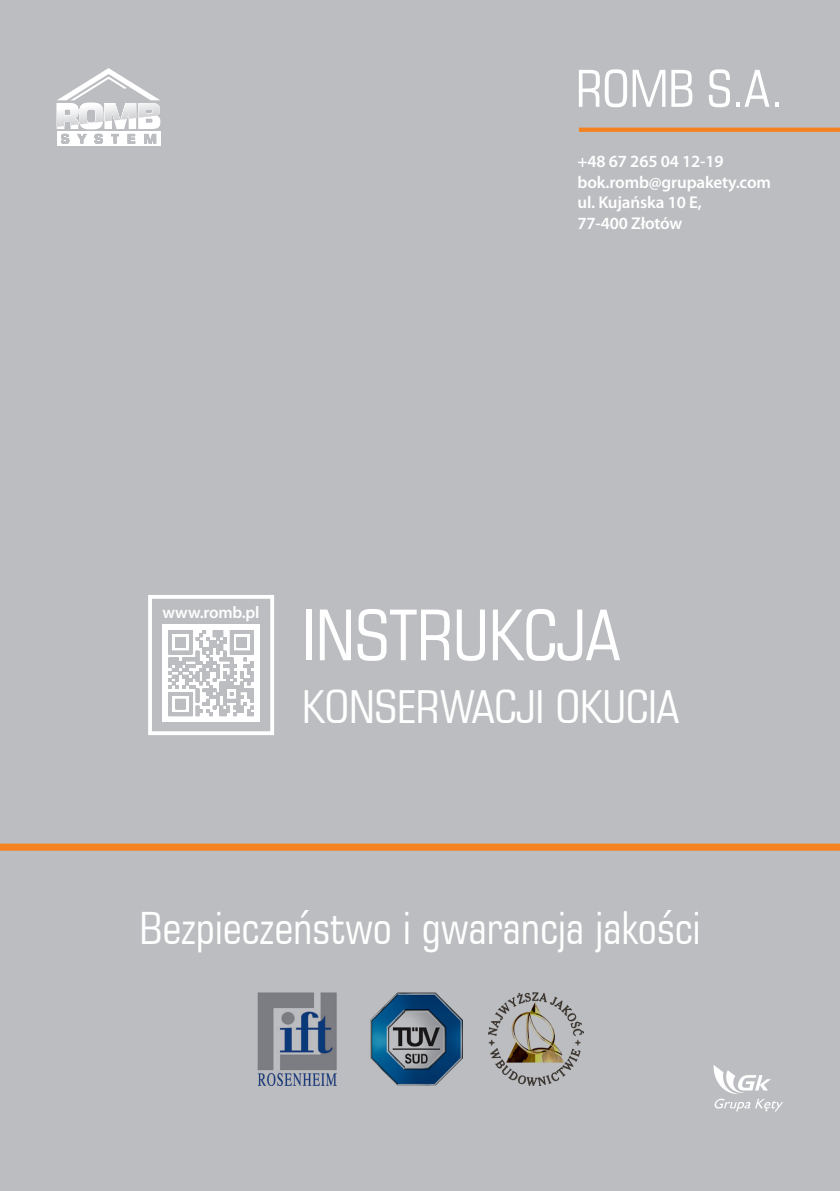
<style>
.page{position:relative;width:840px;height:1191px;background:#fff}
.page>*{position:absolute;margin:0;border:0;box-sizing:border-box;transform-origin:0 0}
.rodział{font:condensed 69.8px "Square 721 BT";letter-spacing:-.005em;color:#fff}
.t1{font:condensed 51px "Square 721 BT";color:#fff}
.rodział-2{font:condensed 45.6px "Square 721 BT";letter-spacing:-.005em;color:#fff}
.t2{font:condensed 44.6px "Square 721 BT";color:#fff}
.tekst_podstawowy{font:600 17.2px "Myriad Pro";letter-spacing:-.01em;color:#fff}
.tekst_podstawowy-2{font:600 16.8px "Myriad Pro";letter-spacing:-.01em;color:#fff}
</style>
<div class="page">
<div style="left:0;top:0;width:839px;height:1191px;background:#bcbdc0"></div>
<div style="left:0;top:843px;width:839px;height:7px;background:#f58220"></div>
<svg style="left:578px;top:128px;width:261px;height:4px"></svg>
<svg style="left:301px;top:910px;width:8px;height:7px"></svg>
<svg style="left:664px;top:910px;width:7px;height:7px"></svg>
<div style="left:57px;top:131px;width:103px;height:15px;background:#fff"></div>
<svg style="left:57px;top:68px;width:103px;height:76px"></svg>
<svg style="left:713px;top:1065px;width:69px;height:46px"></svg>
<svg style="left:257px;top:992px;width:80px;height:94px"></svg>
<img style="left:258px;top:992px;width:78px;height:93px">
<img style="left:488px;top:992px;width:95px;height:93px">
<img style="left:370px;top:992px;width:92px;height:93px">
<div style="left:148px;top:595px;width:126px;height:140px;border:4px solid #fff"></div>
<img style="left:162px;top:624px;width:98px;height:97px">
<h2 class="t1" style="left:575px;top:58px;width:209px">ROMB S.A.</h2>
<p class="tekst_podstawowy" style="left:577px;top:151px;width:147px">+48 67 265 04 12-19</p>
<p class="tekst_podstawowy" style="left:577px;top:171px;width:195px">bok.romb@grupakety.com</p>
<p class="tekst_podstawowy" style="left:577px;top:192px;width:126px">ul. Kujańska 10 E,</p>
<p class="tekst_podstawowy" style="left:577px;top:212px;width:106px">77-400 Złotów</p>
<p class="tekst_podstawowy-2" style="left:162px;top:602px;width:98px">www.romb.pl</p>
<p class="rodział" style="left:302px;top:593px;width:319px">INSTRUKCJA</p>
<p class="rodział-2" style="left:302px;top:679px;width:378px">KONSERWACJI OKUCIA</p>
<p class="t2" style="left:139px;top:901px;width:562px">Bezpieczenstwo i gwarancja jakosci</p>
</div>
